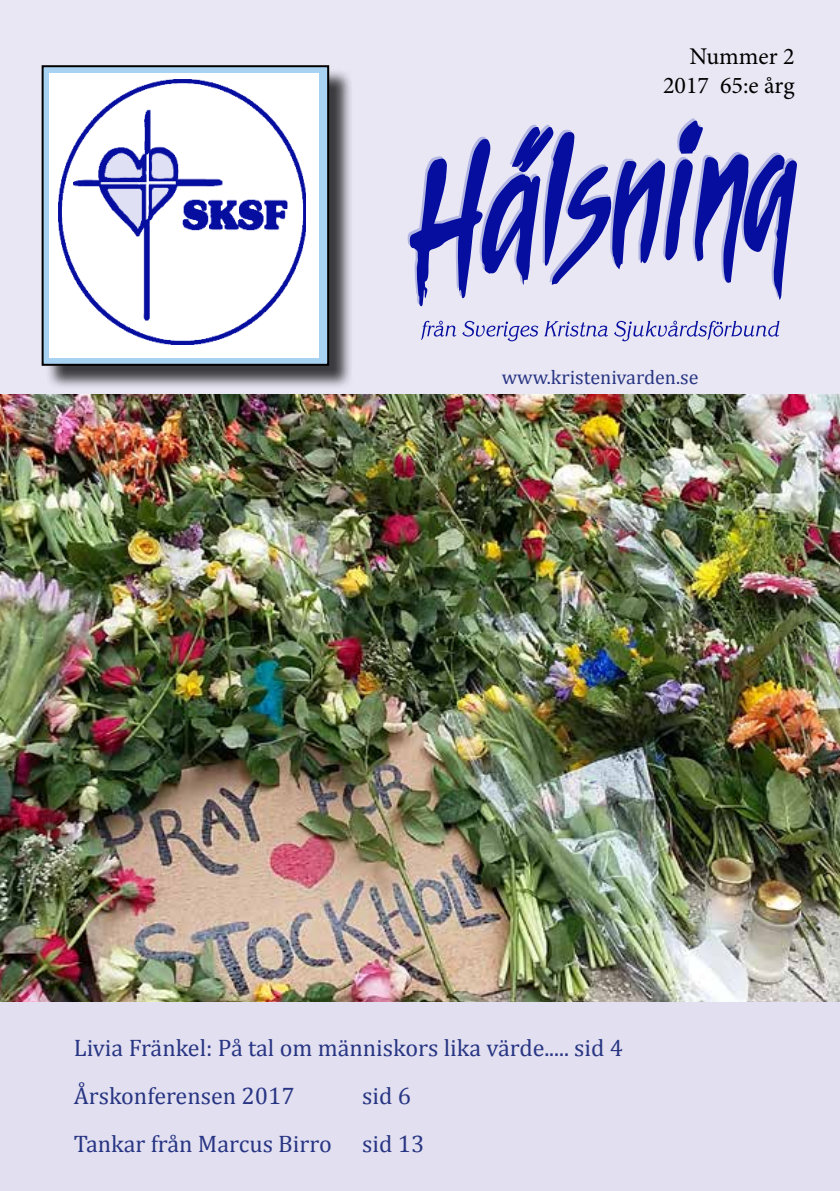
<style>
.page{position:relative;width:840px;height:1191px;background:#fff}
.page>*{position:absolute;margin:0;border:0;box-sizing:border-box;transform-origin:0 0}
.t1{font:24px/48px "Cambria";color:#283583}
.t2{font:24px/28.8px "Minion Pro";color:#000;text-align:right}
.t3{font:20px "Cambria";color:#283583}
</style>
<div class="page">
<div style="left:0;top:1001px;width:839px;height:190px;background:#e2e0f0"></div>
<div style="left:0;top:0;width:839px;height:394px;background:#e9e7f4"></div>
<div style="left:45px;top:68px;width:308px;height:323px;background:#000;opacity:.75"></div>
<div style="left:43px;top:66px;width:285px;height:299px;background:#a8d2f1"></div>
<div style="left:42px;top:65px;width:287px;height:301px;border:2px solid #000"></div>
<svg style="left:407px;top:118px;width:389px;height:189px;background:#9d9ed7"></svg>
<svg style="left:420px;top:321px;width:36px;height:19px"></svg>
<svg style="left:462px;top:321px;width:145px;height:20px;background:#bebde3"></svg>
<svg style="left:613px;top:321px;width:166px;height:20px;background:#bbbbe3"></svg>
<div style="left:49px;top:74px;width:270px;height:283px;background:#fff"></div>
<img style="left:59px;top:80px;width:246px;height:264px">
<img style="left:0;top:394px;width:839px;height:607px">
<p class="t2" style="left:662px;top:42px;width:133px">Nummer 2<br>2017 65:e årg</p>
<p class="t3" style="left:501px;top:365px;width:198px">www.kristenivarden.se</p>
<p class="t1" style="left:74px;top:1024px;width:550px">Livia Fränkel: På tal om människors lika värde..... sid 4<br>Årskonferensen 2017</p>
<p class="t1" style="left:362px;top:1072px;width:50px">sid 6</p>
<p class="t1" style="left:74px;top:1120px;width:259px">Tankar från Marcus Birro</p>
<p class="t1" style="left:362px;top:1120px;width:64px">sid 13</p>
</div>
